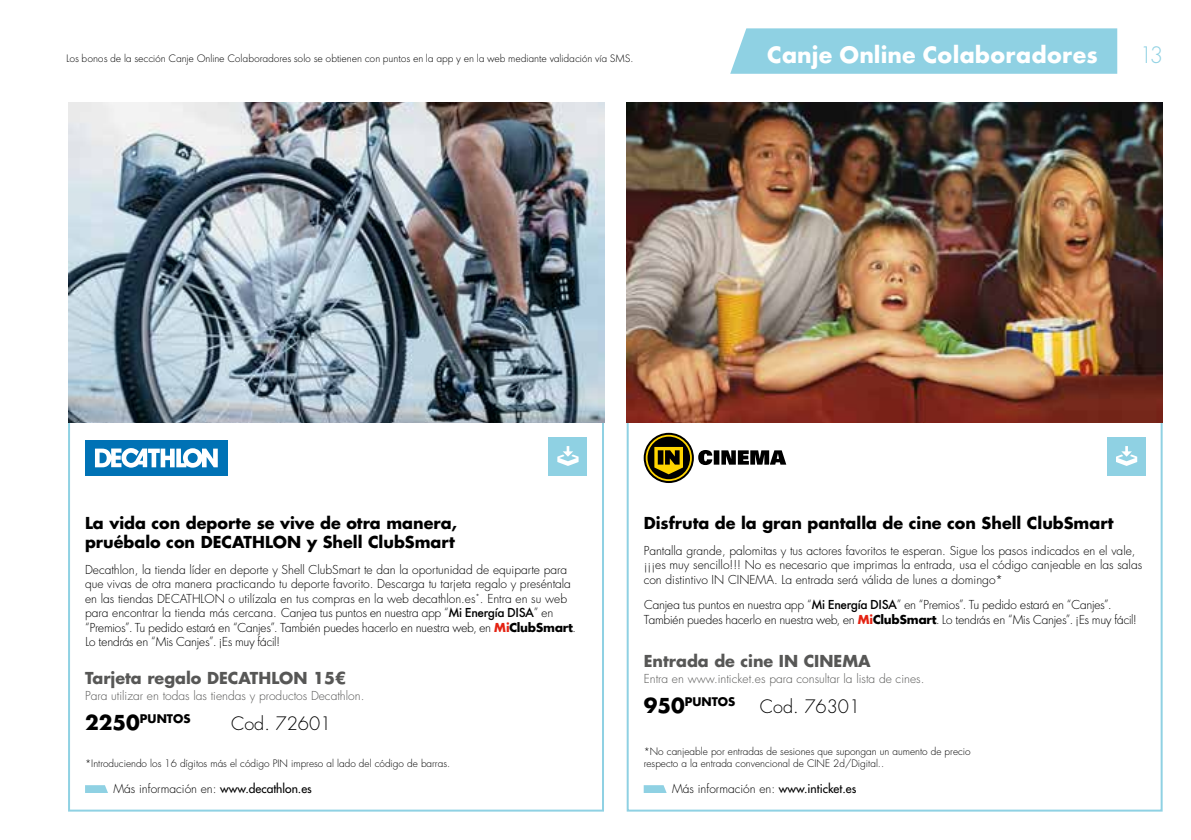
<style>
.page{position:relative;width:1191px;height:840px;background:#fff}
.page>*{position:absolute;margin:0;border:0;box-sizing:border-box;transform-origin:0 0}
.t1{font:700 22px "Shell";color:#fff}
.t2{font:300 22px "Shell";color:#8fd1e3}
.t3{font:300 18px "Futura Std";color:#000}
.t4{font:700 16px/19.2px "Futura Std";color:#000}
.t5{font:700 16px "Futura Std";color:#575756}
.t6{font:300 12px/14.4px "Futura Std";color:#000}
.t7{font:300 12px/14.4px "Shell";letter-spacing:-.03em;color:#000}
.t8{font:300 12px "Futura Std";color:#575756}
.t9{font:700 11.6px "Futura Std";color:#000}
.t10{font:300 10px/12px "Futura Std";color:#000}
.t11{font:300 10px "Shell";letter-spacing:-.01em;color:#000}
.s1{font-family:"Shell"}
.s2{font-family:"Shell";font-weight:500}
.s3{font-weight:700;color:#e42313}
.s4{font-weight:700}
.s5{font-size:20px}
.s6{font-weight:500}
</style>
<div class="page">
<div style="left:730px;top:28px;width:388px;height:46px;background:#8fd1e3"></div>
<img style="left:68px;top:102px;width:536px;height:320px">
<svg style="left:85px;top:785px;width:23px;height:7px"></svg>
<div style="left:549px;top:437px;width:38px;height:37px;background:#8fd1e3"></div>
<svg style="left:557px;top:446px;width:21px;height:19px"></svg>
<div style="left:85px;top:440px;width:143px;height:35px;background:#0072b5"></div>
<svg style="left:95px;top:448px;width:123px;height:19px"></svg>
<img style="left:626px;top:102px;width:536px;height:320px">
<svg style="left:643px;top:432px;width:51px;height:50px"></svg>
<svg style="left:645px;top:434px;width:47px;height:47px;background:#726523"></svg>
<svg style="left:698px;top:450px;width:88px;height:15px"></svg>
<div style="left:1107px;top:437px;width:38px;height:37px;background:#8fd1e3"></div>
<svg style="left:1116px;top:446px;width:21px;height:19px"></svg>
<svg style="left:643px;top:785px;width:23px;height:7px"></svg>
<p class="t11" style="left:66px;top:51px;width:568px">Los bonos de la sección Canje Online Colaboradores solo se obtienen con puntos en la app y en la web mediante validación vía SMS.</p>
<h1 class="t1" style="left:766px;top:36px;width:332px">Canje Online Colaboradores</h1>
<h1 class="t2" style="left:1141px;top:38px;width:22px">13</h1>
<h3 class="t4" style="left:85px;top:513px;width:373px">La vida con deporte se vive de otra manera, pruébalo con DECATHLON y Shell ClubSmart</h3>
<p class="t6" style="left:85px;top:562px;width:487px">Decathlon, la tienda líder en deporte y Shell ClubSmart te dan la oportunidad de equiparte para que vivas de otra manera practicando tu deporte favorito. Descarga tu tarjeta regalo y preséntala en las tiendas DECATHLON o utilízala en tus compras en la web decathlon.es<sup>*</sup>. Entra en su web para encontrar la tienda más cercana. <span class="s1">Canjea tus puntos en nuestra app “</span><span class="s2">Mi Energía DISA</span><span class="s1">” en</span></p>
<p class="t7" style="left:85px;top:619px;width:492px">“Premios”. Tu pedido estará en “Canjes”. También puedes hacerlo en nuestra web, en <span class="s3">Mi</span><span class="s4">ClubSmart</span>.<br>Lo tendrás en “Mis Canjes”. ¡Es muy fácil!</p>
<h3 class="t5" style="left:85px;top:667px;width:262px">Tarjeta regalo DECATHLON 15€</h3>
<p class="t8" style="left:85px;top:688px;width:281px">Para utilizar en todas las tiendas y productos Decathlon.</p>
<p class="t9" style="left:85px;top:710px;width:107px"><span class="s5">2250</span>PUNTOS</p>
<h2 class="t3" style="left:231px;top:712px;width:102px">Cod. 72601</h2>
<p class="t10" style="left:85px;top:757px;width:367px">*Introduciendo los 16 dígitos más el código PIN impreso al lado del código de barras.</p>
<p class="t6" style="left:113px;top:781px;width:200px">Más información en: <span class="s6">www.decathlon.es</span></p>
<h3 class="t4" style="left:643px;top:513px;width:471px">Disfruta de la gran pantalla de cine con Shell ClubSmart</h3>
<p class="t6" style="left:643px;top:543px;width:500px">Pantalla grande, palomitas y tus actores favoritos te esperan. Sigue los pasos indicados en el vale, ¡¡¡es muy sencillo!!! No es necesario que imprimas la entrada, usa el código canjeable en las salas con distintivo IN CINEMA. La entrada será válida de lunes a domingo*</p>
<p class="t7" style="left:643px;top:597px;width:494px">Canjea tus puntos en nuestra app “<span class="s6">Mi Energía DISA</span>” en “Premios”. Tu pedido estará en “Canjes”.<br>También puedes hacerlo en nuestra web, en <span class="s3">Mi</span><span class="s4">ClubSmart</span>. Lo tendrás en “Mis Canjes”. ¡Es muy fácil!</p>
<h3 class="t5" style="left:643px;top:650px;width:228px">Entrada de cine IN CINEMA</h3>
<p class="t8" style="left:643px;top:670px;width:282px">Entra en www.inticket.es para consultar la lista de cines.</p>
<p class="t9" style="left:643px;top:693px;width:93px"><span class="s5">950</span>PUNTOS</p>
<h2 class="t3" style="left:760px;top:694px;width:102px">Cod. 76301</h2>
<p class="t10" style="left:643px;top:745px;width:328px">*No canjeable por entradas de sesiones que supongan un aumento de precio respecto a la entrada convencional de CINE 2d/Digital..</p>
<p class="t6" style="left:672px;top:781px;width:186px">Más información en: <span class="s6">www.inticket.es</span></p>
</div>
